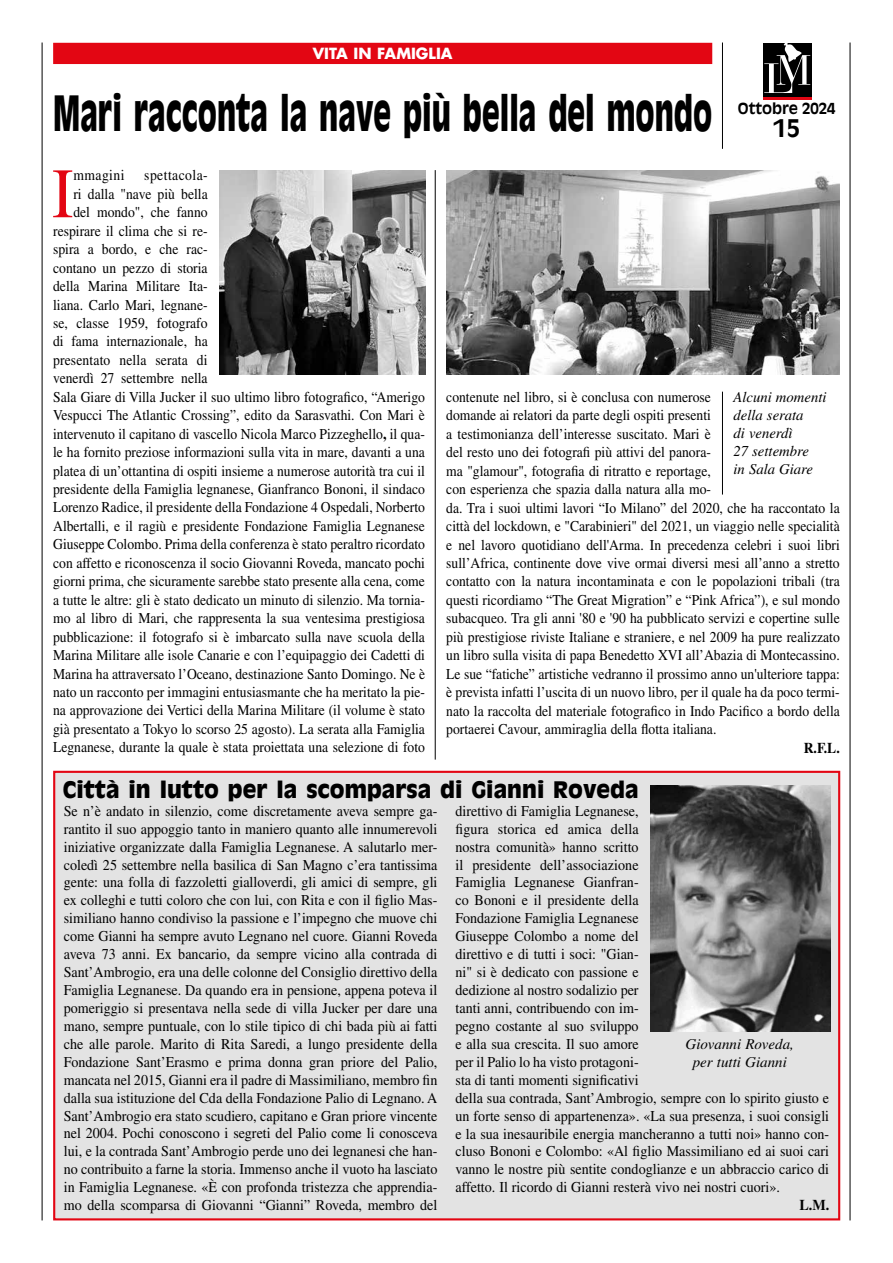
<style>
.page{position:relative;width:893px;height:1263px;background:#fff}
.page>*{position:absolute;margin:0;border:0;box-sizing:border-box;transform-origin:0 0}
.t1{font:70.8px "Times LT Std";color:#e30613;scale:.91 1}
.t2{font:900 48px "Antique Olive Std";color:#000;scale:.6 1}
.t3{font:700 24px "Antique Olive Std";color:#000}
.t4{font:900 22.5px "Antique Olive Std";color:#000}
.t5{font:15px/18.5px "Times LT Std";color:#000;scale:.91 1}
.t6{font:15px/18px "Times LT Std";color:#000;text-align:justify;scale:.94 1}
.t7{font:italic 15px/18px "Times LT Std";color:#000;text-align:center}
.t8{font:15px "Times LT Std";letter-spacing:.03em;color:#000;scale:.91 1}
.t9{font:700 15px "Futura Std";color:#fff}
.t10{font:700 15px "Antique Olive Std";color:#000}
.t11{font:700 15px "Times LT Std";color:#000;scale:.91 1}
.t12{font:700 15px "Times LT Std";color:#000;scale:.94 1}
.s1{font-weight:700}
</style>
<div class="page">
<div style="left:763px;top:44px;width:48px;height:54px;background:#000"></div>
<hr style="left:763px;top:98px;width:48px;height:2px;background:#e30613">
<svg style="left:764px;top:43px;width:46px;height:50px"></svg>
<hr style="left:850px;top:43px;width:1px;height:1177px;background:#000">
<div style="left:53px;top:43px;width:659px;height:21px;background:#e30613"></div>
<hr style="left:42px;top:43px;width:1px;height:1177px;background:#000">
<img style="left:220px;top:170px;width:205px;height:204px">
<div style="left:54px;top:772px;width:785px;height:447px;background:#e3e3e3"></div>
<div style="left:53px;top:771px;width:787px;height:449px;border:2px solid #e30613"></div>
<img style="left:651px;top:786px;width:180px;height:245px">
<hr style="left:722px;top:43px;width:1px;height:106px;background:#000">
<hr style="left:435px;top:170px;width:1px;height:590px;background:#000">
<img style="left:447px;top:170px;width:392px;height:204px">
<hr style="left:722px;top:392px;width:1px;height:103px;background:#000">
<p class="t9" style="left:313px;top:43px;width:141px">VITA IN FAMIGLIA</p>
<h2 class="t2" style="left:53px;top:84px;width:1100px">Mari racconta la nave più bella del mondo</h2>
<p class="t10" style="left:738px;top:99px;width:99px">Ottobre 2024</p>
<h3 class="t3" style="left:773px;top:113px;width:28px">15</h3>
<h1 class="t1" style="left:52px;top:154px;width:25px">I</h1>
<p class="t8" style="left:73px;top:167px;width:58px">mmagini</p>
<p class="t8" style="left:144px;top:167px;width:71px">spettacola-</p>
<p class="t5" style="left:73px;top:184px;width:149px">ri dalla "nave più bella</p>
<p class="t5" style="left:73px;top:203px;width:149px">del mondo", che fanno</p>
<p class="t5" style="left:53px;top:221px;width:171px">respirare il clima che si re-</p>
<p class="t5" style="left:53px;top:240px;width:171px">spira a bordo, e che rac-</p>
<p class="t5" style="left:53px;top:258px;width:171px">contano un pezzo di storia</p>
<p class="t5" style="left:53px;top:277px;width:171px">della Marina Militare Ita-</p>
<p class="t5" style="left:53px;top:295px;width:171px">liana. Carlo Mari, legnane-</p>
<p class="t5" style="left:53px;top:314px;width:171px">se, classe 1959, fotografo</p>
<p class="t5" style="left:53px;top:332px;width:171px">di fama internazionale, ha</p>
<p class="t5" style="left:53px;top:350px;width:171px">presentato nella serata di</p>
<p class="t5" style="left:53px;top:369px;width:171px">venerdì 27 settembre nella</p>
<p class="t5" style="left:53px;top:387px;width:410px">Sala Giare di Villa Jucker il suo ultimo libro fotografico, “Amerigo</p>
<p class="t5" style="left:53px;top:406px;width:410px">Vespucci The Atlantic Crossing”, edito da Sarasvathi. Con Mari è</p>
<p class="t5" style="left:53px;top:424px;width:410px">intervenuto il capitano di vascello Nicola Marco Pizzeghello<span class="s1">,</span> il qua-</p>
<p class="t5" style="left:53px;top:443px;width:410px">le ha fornito preziose informazioni sulla vita in mare, davanti a una</p>
<p class="t5" style="left:53px;top:461px;width:410px">platea di un’ottantina di ospiti insieme a numerose autorità tra cui il</p>
<p class="t5" style="left:53px;top:480px;width:410px">presidente della Famiglia legnanese, Gianfranco Bononi, il sindaco</p>
<p class="t5" style="left:53px;top:498px;width:410px">Lorenzo Radice, il presidente della Fondazione 4 Ospedali, Norberto</p>
<p class="t5" style="left:53px;top:517px;width:410px">Albertalli, e il ragiù e presidente Fondazione Famiglia Legnanese</p>
<p class="t5" style="left:53px;top:535px;width:410px">Giuseppe Colombo. Prima della conferenza è stato peraltro ricordato</p>
<p class="t5" style="left:53px;top:553px;width:410px">con affetto e riconoscenza il socio Giovanni Roveda, mancato pochi</p>
<p class="t5" style="left:53px;top:572px;width:410px">giorni prima, che sicuramente sarebbe stato presente alla cena, come</p>
<p class="t5" style="left:53px;top:590px;width:410px">a tutte le altre: gli è stato dedicato un minuto di silenzio. Ma tornia-</p>
<p class="t5" style="left:53px;top:609px;width:410px">mo al libro di Mari, che rappresenta la sua ventesima prestigiosa</p>
<p class="t5" style="left:53px;top:627px;width:410px">pubblicazione: il fotografo si è imbarcato sulla nave scuola della</p>
<p class="t5" style="left:53px;top:646px;width:410px">Marina Militare alle isole Canarie e con l’equipaggio dei Cadetti di</p>
<p class="t5" style="left:53px;top:664px;width:410px">Marina ha attraversato l’Oceano, destinazione Santo Domingo. Ne è</p>
<p class="t5" style="left:53px;top:683px;width:410px">nato un racconto per immagini entusiasmante che ha meritato la pie-</p>
<p class="t5" style="left:53px;top:701px;width:410px">na approvazione dei Vertici della Marina Militare (il volume è stato</p>
<p class="t5" style="left:53px;top:719px;width:410px">già presentato a Tokyo lo scorso 25 agosto). La serata alla Famiglia</p>
<p class="t5" style="left:53px;top:738px;width:410px">Legnanese, durante la quale è stata proiettata una selezione di foto</p>
<p class="t5" style="left:446px;top:388px;width:434px">contenute nel libro, si è conclusa con numerose<br>domande ai relatori da parte degli ospiti presenti<br>a testimonianza dell’interesse suscitato. Mari è<br>del resto uno dei fotografi più attivi del panora-<br>ma "glamour", fotografia di ritratto e reportage,<br>con esperienza che spazia dalla natura alla mo-<br>da. Tra i suoi ultimi lavori “Io Milano” del 2020, che ha raccontato la città del lockdown, e "Carabinieri" del 2021, un viaggio nelle specialità e nel lavoro quotidiano dell'Arma. In precedenza celebri i suoi libri sull’Africa, continente dove vive ormai diversi mesi all’anno a stretto contatto con la natura incontaminata e con le popolazioni tribali (tra questi ricordiamo “The Great Migration” e “Pink Africa”), e sul mondo subacqueo. Tra gli anni '80 e '90 ha pubblicato servizi e copertine sulle più prestigiose riviste Italiane e straniere, e nel 2009 ha pure realizzato un libro sulla visita di papa Benedetto XVI all’Abazia di Montecassino.<br>Le sue “fatiche” artistiche vedranno il prossimo anno un'ulteriore tappa: è prevista infatti l’uscita di un nuovo libro, per il quale ha da poco termi&shy;nato la raccolta del materiale fotografico in Indo Pacifico a bordo della portaerei Cavour, ammiraglia della flotta italiana.</p>
<p class="t11" style="left:804px;top:738px;width:41px">R.F.L.</p>
<p class="t7" style="left:733px;top:388px;width:95px;text-align:left">Alcuni momenti della serata<br>di venerdì<br>27 settembre<br>in Sala Giare</p>
<h3 class="t4" style="left:63px;top:776px;width:577px">Città in lutto per la scomparsa di Gianni Roveda</h3>
<p class="t6" style="left:64px;top:802px;width:399px">Se n’è andato in silenzio, come discretamente aveva sempre ga&shy;rantito il suo appoggio tanto in maniero quanto alle innumerevoli iniziative organizzate dalla Famiglia Legnanese. A salutarlo mer&shy;coledì 25 settembre nella basilica di San Magno c’era tantissima gente: una folla di fazzoletti gialloverdi, gli amici di sempre, gli ex colleghi e tutti coloro che con lui, con Rita e con il figlio Mas&shy;similiano hanno condiviso la passione e l’impegno che muove chi come Gianni ha sempre avuto Legnano nel cuore. Gianni Roveda aveva 73 anni. Ex bancario, da sempre vicino alla contrada di Sant’Ambrogio, era una delle colonne del Consiglio direttivo della Famiglia Legnanese. Da quando era in pensione, appena poteva il pomeriggio si presentava nella sede di villa Jucker per dare una mano, sempre puntuale, con lo stile tipico di chi bada più ai fatti che alle parole. Marito di Rita Saredi, a lungo presidente della Fondazione Sant’Erasmo e prima donna gran priore del Palio, mancata nel 2015, Gianni era il padre di Massimiliano, membro fin dalla sua istituzione del Cda della Fondazione Palio di Legnano. A Sant’Ambrogio era stato scudiero, capitano e Gran priore vincente nel 2004. Pochi conoscono i segreti del Palio come li conosceva lui, e la contrada Sant’Ambrogio perde uno dei legnanesi che han&shy;no contribuito a farne la storia. Immenso anche il vuoto ha lasciato in Famiglia Legnanese. «È con profonda tristezza che apprendia&shy;mo della scomparsa di Giovanni “Gianni” Roveda, membro del</p>
<p class="t6" style="left:455px;top:802px;width:399px;text-align:left">direttivo di Famiglia Legnanese,<br>figura storica ed amica della<br>nostra comunità» hanno scritto<br>il presidente dell’associazione<br>Famiglia Legnanese Gianfran-<br>co Bononi e il presidente della<br>Fondazione Famiglia Legnanese<br>Giuseppe Colombo a nome del<br>direttivo e di tutti i soci: "Gian-<br>ni" si è dedicato con passione e<br>dedizione al nostro sodalizio per<br>tanti anni, contribuendo con im-<br>pegno costante al suo sviluppo<br>e alla sua crescita. Il suo amore<br>per il Palio lo ha visto protagoni-<br>sta di tanti momenti significativi<br>della sua contrada, Sant’Ambrogio, sempre con lo spirito giusto e un forte senso di appartenenza». «La sua presenza, i suoi consigli e la sua inesauribile energia mancheranno a tutti noi» hanno con&shy;cluso Bononi e Colombo: «Al figlio Massimiliano ed ai suoi cari vanno le nostre più sentite condoglianze e un abbraccio carico di affetto. Il ricordo di Gianni resterà vivo nei nostri cuori».</p>
<p class="t7" style="left:686px;top:1035px;width:110px">Giovanni Roveda, per tutti Gianni</p>
<p class="t12" style="left:799px;top:1196px;width:33px">L.M.</p>
</div>
